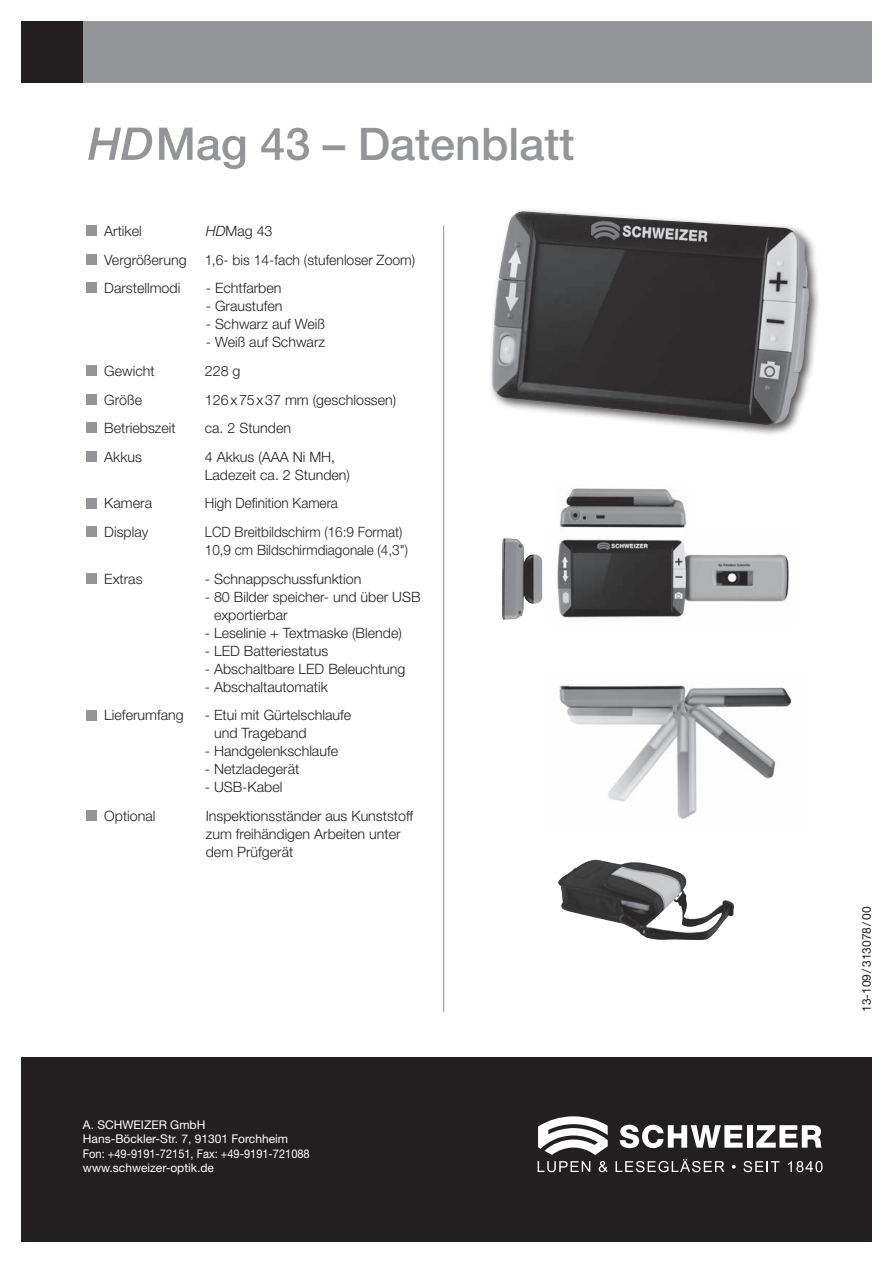
<style>
.page{position:relative;width:893px;height:1263px;background:#fff}
.page>*{position:absolute;margin:0;border:0;box-sizing:border-box;transform-origin:0 0}
.t1{font:500 45px "Helvetica Neue LT Std";color:#939598}
.t2{font:300 14.25px/18px "Helvetica Neue LT Std";color:#231f20}
.t3{font:300 14.25px/18px "Helvetica Neue LT Std";color:#231f20;scale:.95 1}
.t4{font:12px/14.4px "Helvetica Neue LT Std";color:#fff}
.t5{font:12px "Helvetica Neue LT Std";color:#231f20}
.s1{font-style:italic}
</style>
<div class="page">
<div style="left:83px;top:21px;width:789px;height:62px;background:#939598"></div>
<div style="left:21px;top:21px;width:62px;height:62px;background:#231f20"></div>
<div style="left:86px;top:225px;width:10px;height:11px;background:#939598"></div>
<div style="left:86px;top:254px;width:10px;height:11px;background:#939598"></div>
<div style="left:86px;top:283px;width:10px;height:10px;background:#939598"></div>
<div style="left:86px;top:365px;width:10px;height:11px;background:#939598"></div>
<div style="left:86px;top:394px;width:10px;height:11px;background:#939598"></div>
<div style="left:86px;top:423px;width:10px;height:10px;background:#939598"></div>
<div style="left:86px;top:451px;width:10px;height:11px;background:#939598"></div>
<div style="left:86px;top:498px;width:10px;height:10px;background:#939598"></div>
<div style="left:86px;top:526px;width:10px;height:11px;background:#939598"></div>
<div style="left:86px;top:573px;width:10px;height:11px;background:#939598"></div>
<div style="left:86px;top:710px;width:10px;height:10px;background:#939598"></div>
<div style="left:86px;top:810px;width:10px;height:11px;background:#939598"></div>
<div style="left:21px;top:1057px;width:851px;height:185px;background:#231f20"></div>
<hr style="left:443px;top:225px;width:1px;height:787px;background:#939598">
<img style="left:557px;top:539px;width:232px;height:79px">
<img style="left:502px;top:538px;width:41px;height:82px">
<img style="left:560px;top:488px;width:127px;height:40px">
<img style="left:558px;top:859px;width:176px;height:81px">
<img style="left:559px;top:685px;width:233px;height:134px">
<div style="left:488px;top:208px;width:333px;height:229px;background:#231f20;opacity:.75"></div>
<img style="left:492px;top:211px;width:318px;height:214px">
<svg style="left:88px;top:128px;width:64px;height:32px"></svg>
<svg style="left:159px;top:128px;width:86px;height:41px"></svg>
<svg style="left:261px;top:128px;width:48px;height:32px"></svg>
<svg style="left:620px;top:1125px;width:123px;height:23px"></svg>
<div style="left:747px;top:1125px;width:5px;height:23px;background:#fff"></div>
<svg style="left:756px;top:1125px;width:66px;height:23px"></svg>
<svg style="left:538px;top:1116px;width:70px;height:39px"></svg>
<svg style="left:538px;top:1161px;width:52px;height:11px"></svg>
<svg style="left:599px;top:1161px;width:9px;height:11px"></svg>
<svg style="left:616px;top:1159px;width:109px;height:13px"></svg>
<svg style="left:732px;top:1165px;width:4px;height:3px"></svg>
<svg style="left:743px;top:1161px;width:36px;height:11px"></svg>
<svg style="left:788px;top:1161px;width:34px;height:11px"></svg>
<h1 class="t1" style="left:323px;top:117px;width:253px">– Datenblatt</h1>
<p class="t2" style="left:104px;top:222px;width:39px">Artikel</p>
<p class="t2" style="left:206px;top:222px;width:68px"><span class="s1">HD</span>Mag 43</p>
<p class="t2" style="left:104px;top:250px;width:84px">Vergrößerung</p>
<p class="t2" style="left:205px;top:250px;width:212px">1,6- bis 14-fach (stufenloser Zoom)</p>
<p class="t2" style="left:104px;top:279px;width:77px">Darstellmodi</p>
<p class="t2" style="left:206px;top:279px;width:77px">- Echtfarben</p>
<p class="t2" style="left:206px;top:297px;width:78px">- Graustufen</p>
<p class="t2" style="left:206px;top:315px;width:121px">- Schwarz auf Weiß</p>
<p class="t2" style="left:206px;top:333px;width:121px">- Weiß auf Schwarz</p>
<p class="t2" style="left:104px;top:362px;width:52px">Gewicht</p>
<p class="t2" style="left:205px;top:362px;width:37px">228 g</p>
<p class="t2" style="left:104px;top:390px;width:39px">Größe</p>
<p class="t2" style="left:205px;top:390px;width:193px">126x75x37 mm (geschlossen)</p>
<p class="t2" style="left:104px;top:419px;width:73px">Betriebszeit</p>
<p class="t2" style="left:205px;top:419px;width:88px">ca. 2 Stunden</p>
<p class="t2" style="left:104px;top:447px;width:39px">Akkus</p>
<p class="t2" style="left:205px;top:447px;width:147px">4 Akkus (AAA Ni MH,<br>Ladezeit ca. 2 Stunden)</p>
<p class="t2" style="left:104px;top:494px;width:49px">Kamera</p>
<p class="t3" style="left:205px;top:494px;width:142px">High Definition Kamera</p>
<p class="t2" style="left:104px;top:523px;width:46px">Display</p>
<p class="t3" style="left:205px;top:523px;width:215px">LCD Breitbildschirm (16:9 Format)<br>10,9 cm Bildschirmdiagonale (4,3")</p>
<p class="t2" style="left:104px;top:569px;width:40px">Extras</p>
<p class="t2" style="left:205px;top:569px;width:158px">- Schnappschussfunktion</p>
<p class="t2" style="left:214px;top:587px;width:208px;text-indent:-9px">- 80 Bilder speicher- und über USB exportierbar</p>
<p class="t2" style="left:205px;top:623px;width:199px">- Leselinie + Textmaske (Blende)</p>
<p class="t2" style="left:205px;top:641px;width:125px">- LED Batteriestatus</p>
<p class="t2" style="left:205px;top:659px;width:202px">- Abschaltbare LED Beleuchtung</p>
<p class="t2" style="left:205px;top:677px;width:124px">- Abschaltautomatik</p>
<p class="t2" style="left:104px;top:706px;width:81px">Lieferumfang</p>
<p class="t2" style="left:214px;top:706px;width:139px;text-indent:-9px">- Etui mit Gürtelschlaufe und Trageband</p>
<p class="t2" style="left:205px;top:742px;width:135px">- Handgelenkschlaufe</p>
<p class="t2" style="left:205px;top:760px;width:96px">- Netzladegerät</p>
<p class="t2" style="left:205px;top:778px;width:79px">- USB-Kabel</p>
<p class="t2" style="left:104px;top:807px;width:53px">Optional</p>
<p class="t2" style="left:206px;top:807px;width:209px">Inspektionsständer aus Kunststoff zum freihändigen Arbeiten unter dem Prüfgerät</p>
<p class="t4" style="left:83px;top:1117px;width:228px">A. SCHWEIZER GmbH<br>Hans-Böckler-Str. 7, 91301 Forchheim<br>Fon: +49-9191-72151, Fax: +49-9191-721088 www.schweizer-optik.de</p>
<p class="t5" style="left:859px;top:1012px;width:107px;rotate:-90deg">13-109/313078/00</p>
</div>
